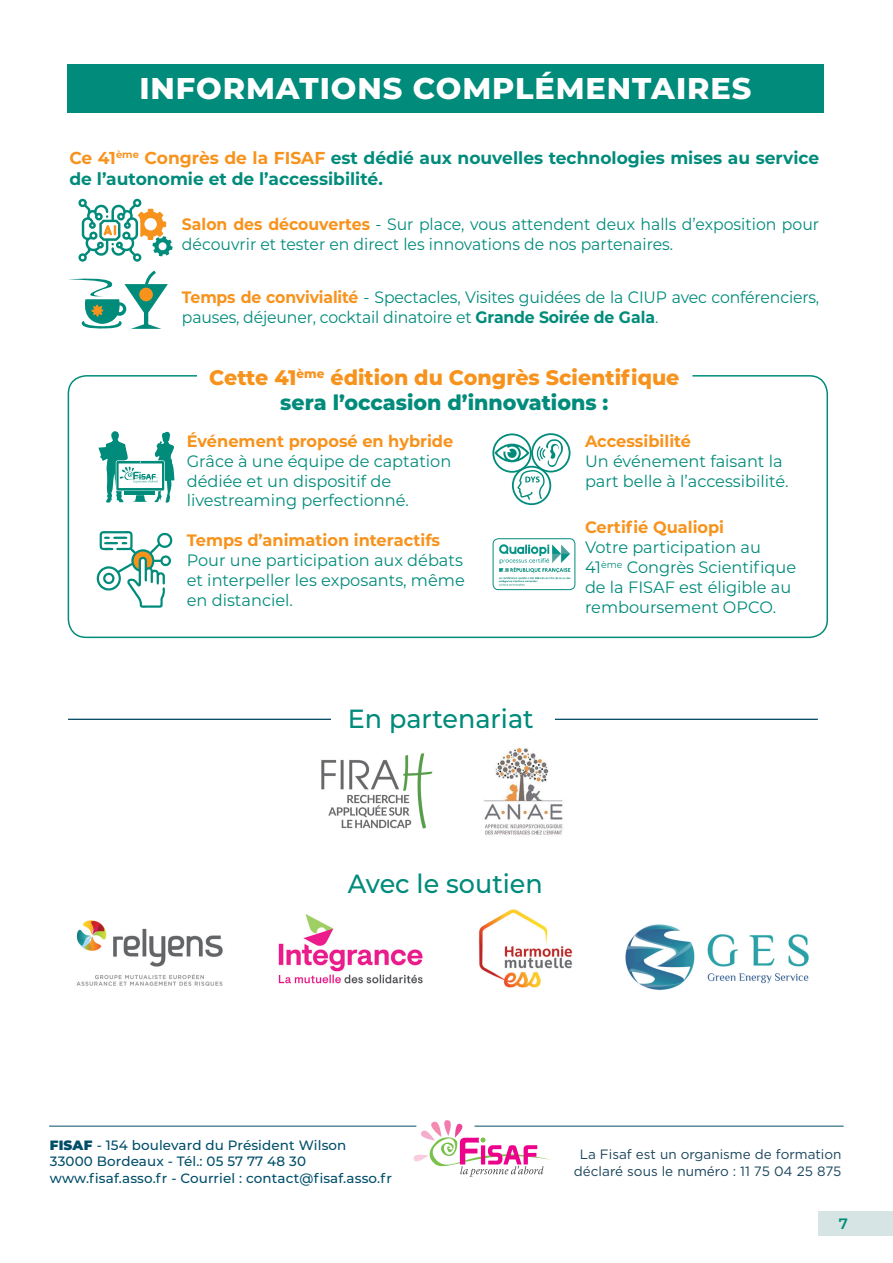
<style>
.page{position:relative;width:893px;height:1263px;background:#fff}
.page>*{position:absolute;margin:0;border:0;box-sizing:border-box;transform-origin:0 0}
.t1{font:800 30px "Montserrat";letter-spacing:.03em;color:#fff}
.t2{font:500 26.25px "Montserrat";color:#008b7b}
.t3{font:800 21px/25.2px "Montserrat";color:#f7931d;text-align:center}
.t4{font:700 17.25px/20.7px "Montserrat";color:#008b7b}
.t5{font:16.5px/19.8px "Montserrat";color:#008b7b}
.t6{font:16.5px/19.8px "Montserrat";color:#008b7b;scale:.95 1}
.t7{font:700 16.5px "Montserrat";color:#f7931d}
.t8{font:600 15px "Montserrat";color:#008b7b}
.t9{font:500 13.5px/16.2px "Montserrat";letter-spacing:.01em;color:#014e69}
.t10{font:13.5px/16.2px "Gotham";color:#1b455c;text-align:center}
.s1{color:#f7931d}
.s2{font-weight:700;color:#f7931d}
.s3{font-weight:700}
.s4{color:#008b7b}
.s5{font-weight:900}
</style>
<div class="page">
<div style="left:67px;top:64px;width:756px;height:49px;background:#008b7b"></div>
<svg style="left:78px;top:199px;width:95px;height:63px"></svg>
<svg style="left:68px;top:271px;width:100px;height:58px"></svg>
<div style="left:68px;top:375px;width:760px;height:263px;border:2px solid #008b7b;border-radius:18px"></div>
<div style="left:493px;top:538px;width:82px;height:52px;border:1px solid #008b7b;border-radius:5px"></div>
<img style="left:498px;top:544px;width:73px;height:42px">
<svg style="left:98px;top:431px;width:76px;height:72px"></svg>
<svg style="left:97px;top:531px;width:75px;height:77px"></svg>
<svg style="left:492px;top:433px;width:78px;height:72px"></svg>
<div style="left:818px;top:1211px;width:75px;height:25px;background:#d6e5e3"></div>
<img style="left:321px;top:753px;width:112px;height:76px">
<img style="left:483px;top:747px;width:80px;height:88px">
<hr style="left:555px;top:719px;width:263px;height:1px;background:#014762">
<hr style="left:68px;top:719px;width:263px;height:1px;background:#014762">
<img style="left:76px;top:920px;width:147px;height:66px">
<img style="left:278px;top:914px;width:145px;height:70px">
<img style="left:478px;top:909px;width:95px;height:79px">
<img style="left:625px;top:924px;width:184px;height:66px">
<hr style="left:49px;top:1126px;width:367px;height:1px;background:#014e69">
<hr style="left:475px;top:1126px;width:369px;height:1px;background:#014e69">
<svg style="left:414px;top:1120px;width:139px;height:57px"></svg>
<h1 class="t1" style="left:139px;top:66px;width:613px">INFORMATIONS COMPLéMENTAIRES</h1>
<p class="t4" style="left:69px;top:147px;width:751px"><span class="s1">Ce 41</span><sup>ème</sup> <span class="s1">Congrès de la FISAF</span> est dédié aux nouvelles technologies mises au service de l’autonomie et de l’accessibilité.</p>
<p class="t6" style="left:182px;top:214px;width:672px"><span class="s2">Salon des découvertes</span> - Sur place, vous attendent deux halls d’exposition pour découvrir et tester en direct les innovations de nos partenaires.</p>
<p class="t6" style="left:182px;top:286px;width:672px"><span class="s2">Temps de convivialité</span> - Spectacles, Visites guidées de la CIUP avec conférenciers, pauses, déjeuner, cocktail dinatoire et <span class="s3">Grande Soirée de Gala</span>.</p>
<p class="t3" style="left:209px;top:364px;width:472px">Cette 41<sup>ème</sup> édition du Congrès Scientifique <span class="s4">sera l’occasion d’innovations :</span></p>
<p class="t7" style="left:187px;top:429px;width:268px">Événement proposé en hybride</p>
<p class="t5" style="left:187px;top:450px;width:266px">Grâce à une équipe de captation dédiée et un dispositif de livestreaming perfectionné.</p>
<p class="t7" style="left:187px;top:528px;width:255px">Temps d’animation interactifs</p>
<p class="t5" style="left:187px;top:549px;width:280px;text-align:justify">Pour une participation aux débats et interpeller les exposants, même en distanciel.</p>
<p class="t7" style="left:585px;top:429px;width:108px">Accessibilité</p>
<p class="t5" style="left:585px;top:450px;width:205px">Un événement faisant la part belle à l’accessibilité.</p>
<p class="t7" style="left:585px;top:516px;width:141px">Certifié Qualiopi</p>
<p class="t5" style="left:585px;top:537px;width:213px">Votre participation au<br>41<sup>ème</sup> Congrès Scientifique de la FISAF est éligible au remboursement OPCO.</p>
<h2 class="t2" style="left:348px;top:701px;width:187px">En partenariat</h2>
<h2 class="t2" style="left:348px;top:865px;width:197px">Avec le soutien</h2>
<p class="t9" style="left:50px;top:1137px;width:343px"><span class="s5">FISAF</span> - 154 boulevard du Président Wilson<br>33000 Bordeaux - Tél.: 05 57 77 48 30 www.fisaf.asso.fr - Courriel : contact@fisaf.asso.fr</p>
<p class="t10" style="left:574px;top:1146px;width:269px">La Fisaf est un organisme de formation déclaré sous le numéro : 11 75 04 25 875</p>
<p class="t8" style="left:839px;top:1213px;width:11px">7</p>
</div>
